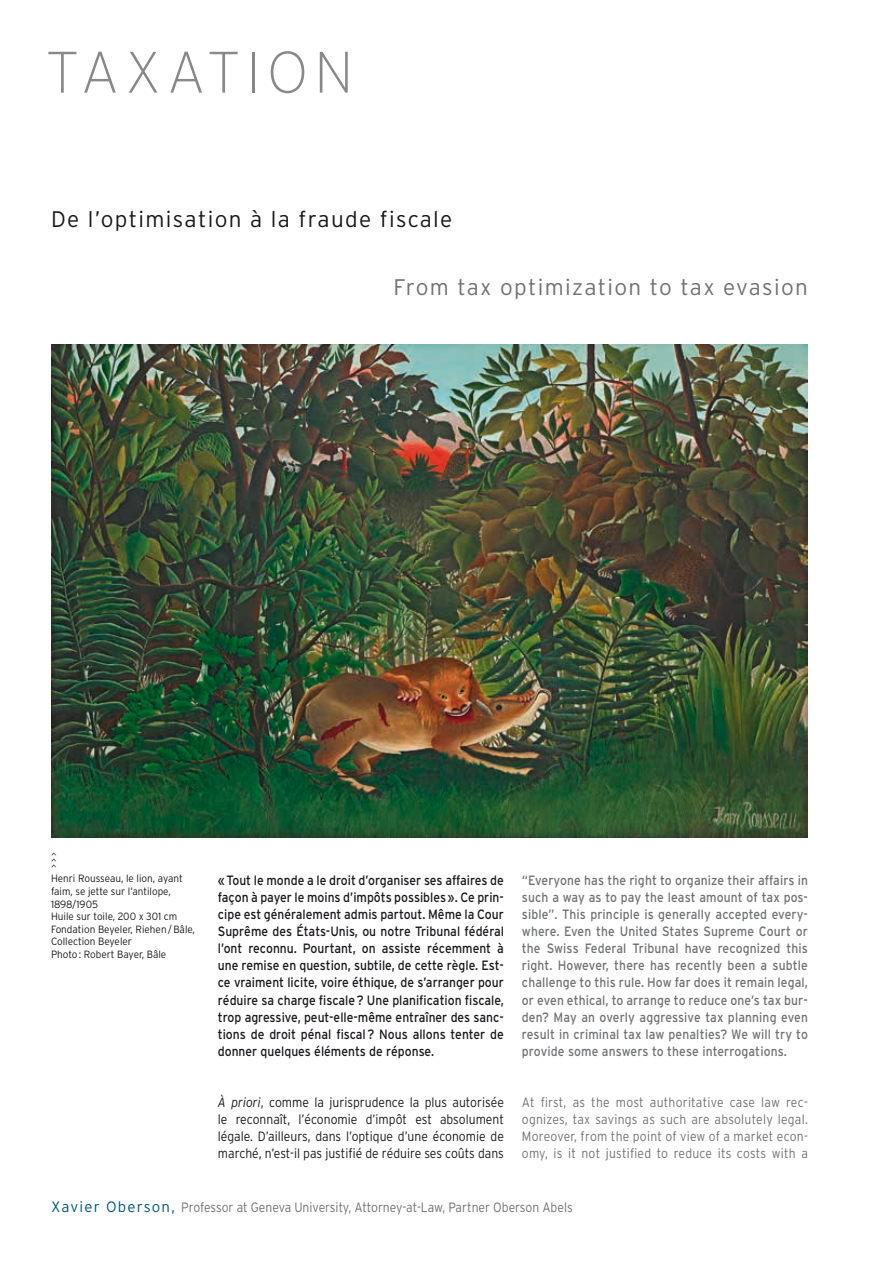
<style>
.page{position:relative;width:893px;height:1263px;background:#fff}
.page>*{position:absolute;margin:0;border:0;box-sizing:border-box;transform-origin:0 0}
.t1{font:200 58.35px "Interstate";letter-spacing:.1em;color:#87888a}
.t2{font:300 22.5px "Interstate";letter-spacing:.06em;color:#1a171c}
.t3{font:300 22.5px "Interstate";letter-spacing:.06em;color:#707173}
.t4{font:13.5px/17.1px "Interstate";color:#1a171c;text-align:justify;scale:.9 1}
.t5{font:13.5px/17.1px "Interstate";letter-spacing:.01em;color:#707173;text-align:justify;scale:.9 1}
.t6{font:300 13.5px/17.1px "Interstate";color:#707173;text-align:justify;scale:.9 1}
.t7{font:300 13.5px/17.1px "Interstate";color:#1a171c;text-align:justify;scale:.9 1}
.t8{font:300 10.5px/12.6px "Interstate";color:#1a171c;scale:.95 1}
.t9{font:300 8.4px "Interstate";color:#1a171c;scale:1.19 1}
.s1{font-style:italic}
.s2{font-size:15px;color:#00547a}
</style>
<div class="page">
<img style="left:51px;top:344px;width:757px;height:493px">
<h1 class="t1" style="left:46px;top:40px;width:309px">TAXATION</h1>
<h2 class="t2" style="left:51px;top:206px;width:403px">De l’optimisation à la fraude fiscale</h2>
<p class="t9" style="left:49px;top:868px;width:15px;rotate:-90deg">&gt; &gt; &gt;</p>
<h2 class="t3" style="left:394px;top:274px;width:416px">From tax optimization to tax evasion</h2>
<p class="t8" style="left:51px;top:872px;width:153px">Henri Rousseau, le lion, ayant faim, se jette sur l’antilope,<br>1898/1905<br>Huile sur toile, 200 x 301 cm<br>Fondation Beyeler, Riehen/Bâle,<br>Collection Beyeler<br>Photo: Robert Bayer, Bâle</p>
<p class="t4" style="left:218px;top:871px;width:319px">«Tout le monde a le droit d’organiser ses affaires de façon à payer le moins d’impôts possibles». Ce prin&shy;cipe est généralement admis partout. Même la Cour Suprême des États-Unis, ou notre Tribunal fédéral l’ont reconnu. Pourtant, on assiste récemment à une remise en question, subtile, de cette règle. Est&shy;ce vraiment licite, voire éthique, de s’arranger pour réduire sa charge fiscale? Une planification fiscale, trop agressive, peut-elle-même entraîner des sanc&shy;tions de droit pénal fiscal? Nous allons tenter de donner quelques éléments de réponse.</p>
<p class="t7" style="left:218px;top:1094px;width:319px"><span class="s1">À priori</span>, comme la jurisprudence la plus autorisée le reconnaît, l’économie d’impôt est absolument légale. D’ailleurs, dans l’optique d’une économie de marché, n’est-il pas justifié de réduire ses coûts dans</p>
<p class="t5" style="left:522px;top:871px;width:319px">“Everyone has the right to organize their affairs in such a way as to pay the least amount of tax pos&shy;sible”. This principle is generally accepted every&shy;where. Even the United States Supreme Court or the Swiss Federal Tribunal have recognized this right. However, there has recently been a subtle challenge to this rule. How far does it remain legal, or even ethical, to arrange to reduce one’s tax bur&shy;den? May an overly aggressive tax planning even result in criminal tax law penalties? We will try to provide some answers to these interrogations.</p>
<p class="t6" style="left:522px;top:1094px;width:319px">At first, as the most authoritative case law rec&shy;ognizes, tax savings as such are absolutely legal.<br>Moreover, from the point of view of a market econ&shy;omy, is it not justified to reduce its costs with a</p>
<p class="t6" style="left:51px;top:1198px;width:581px"><span class="s2">Xavier Oberson,</span> Professor at Geneva University, Attorney-at-Law, Partner Oberson Abels</p>
</div>
